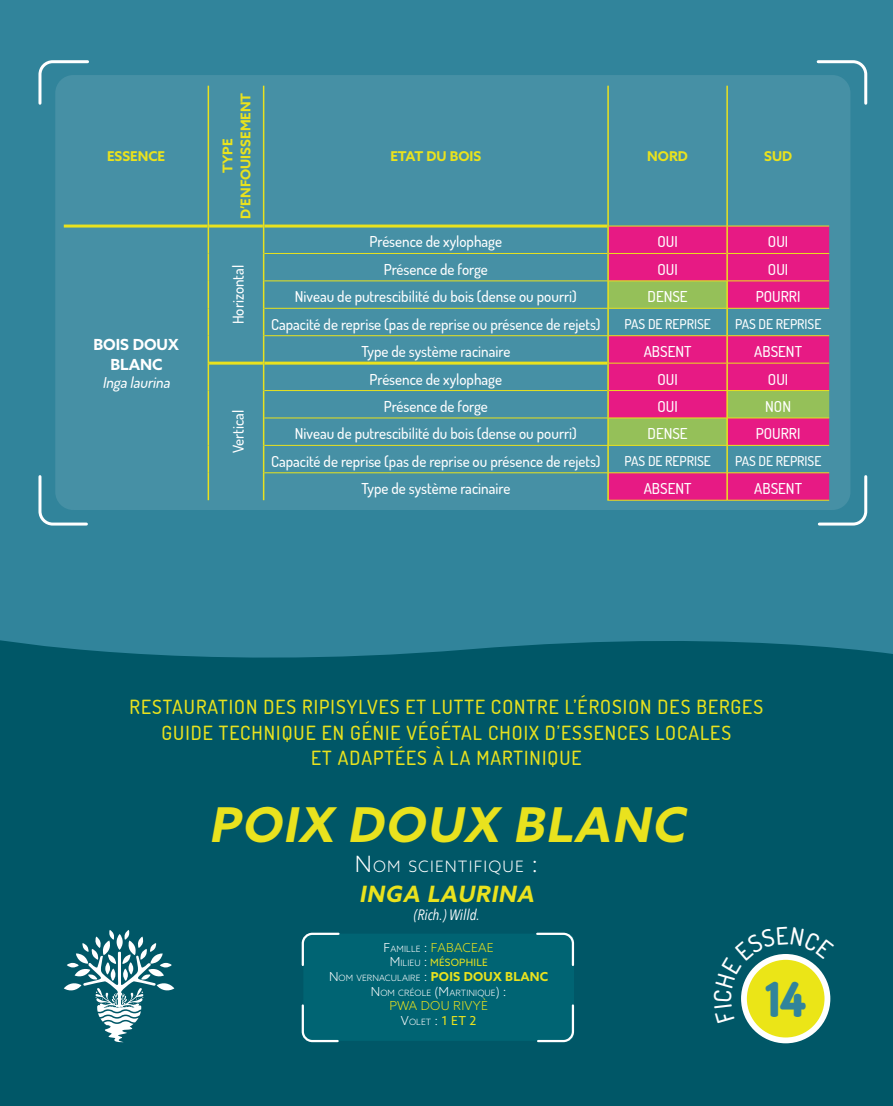
<style>
.page{position:relative;width:893px;height:1106px;background:#fff}
.page>*{position:absolute;margin:0;border:0;box-sizing:border-box;transform-origin:0 0}
.t1{font:italic 700 48px "Azo Sans";color:#e9e21e}
.t2{font:200 48px "Dosis";color:#31849b}
.t3{font:italic 700 22.5px "Azo Sans";color:#e9e21e}
.t4{font:200 19.5px/25.5px "Dosis";letter-spacing:.05em;color:#e9e21e;text-align:center}
.t5{font:300 15.75px "Azo Sans";letter-spacing:.07em;color:#fff}
.t6{font:700 15.3px/19.4px "Azo Sans";color:#fff;text-align:center}
.t7{font:200 15px "Dosis";color:#fff}
.t8{font:italic 15px "Avenir Next Condensed";color:#fff}
.t9{font:italic 200 15px "Dosis";color:#fff}
.t10{font:200 13.5px "Dosis";color:#fff}
.t11{font:700 13.5px/18px "Azo Sans";color:#e9e21e;text-align:center}
.t12{font:300 12.3px "Azo Sans";letter-spacing:.02em;color:#e9e21e}
.t13{font:10.2px "Azo Sans";letter-spacing:.02em;color:#e9e21e}
.t14{font:300 8.7px/14.7px "Azo Sans";letter-spacing:.005em;color:#fff;text-align:center}
.s1{font-size:22.5px}
.s2{color:#fff}
.s3{font-size:8.7px;color:#fff}
.s4{font-weight:300;font-size:12.3px;color:#fff}
.s5{font-weight:300;font-size:8.7px;color:#fff}
.s6{font-size:12.3px}
.s7{font-weight:700;font-size:12.3px;color:#e9e21e}
.s8{font-weight:400;font-size:12.3px;color:#e9e21e}
</style>
<div class="page">
<div style="left:0;top:608px;width:893px;height:498px;background:#005767"></div>
<div style="left:0;top:0;width:893px;height:637px;background:#31849b"></div>
<svg style="left:0;top:637px;width:893px;height:21px;fill:#31849b"></svg>
<svg style="left:64px;top:930px;width:110px;height:112px"></svg>
<div style="left:303px;top:933px;width:271px;height:107px;background:#006473;border-radius:6px"></div>
<svg style="left:301px;top:932px;width:39px;height:34px"></svg>
<svg style="left:301px;top:1004px;width:39px;height:39px"></svg>
<svg style="left:536px;top:932px;width:39px;height:34px"></svg>
<svg style="left:536px;top:1004px;width:39px;height:39px"></svg>
<svg style="left:744px;top:956px;width:83px;height:84px"></svg>
<div style="left:741px;top:954px;width:89px;height:89px;border:6px solid #fff;border-radius:50%"></div>
<svg style="left:38px;top:60px;width:51px;height:45px"></svg>
<svg style="left:38px;top:475px;width:50px;height:51px"></svg>
<svg style="left:816px;top:60px;width:52px;height:45px"></svg>
<svg style="left:817px;top:475px;width:51px;height:51px"></svg>
<div style="left:55px;top:75px;width:795px;height:435px;background:#4690a5;border-radius:18px"></div>
<svg style="left:609px;top:227px;width:220px;height:273px;fill:#e71a84"></svg>
<svg style="left:609px;top:282px;width:220px;height:163px"></svg>
<hr style="left:264px;top:253px;width:343px;height:1px;background:#e9e21e">
<hr style="left:264px;top:281px;width:344px;height:1px;background:#e9e21e">
<hr style="left:264px;top:308px;width:344px;height:1px;background:#e9e21e">
<hr style="left:264px;top:335px;width:344px;height:1px;background:#e9e21e">
<hr style="left:264px;top:390px;width:343px;height:1px;background:#e9e21e">
<hr style="left:264px;top:418px;width:344px;height:1px;background:#e9e21e">
<hr style="left:264px;top:445px;width:344px;height:1px;background:#e9e21e">
<hr style="left:264px;top:472px;width:344px;height:1px;background:#e9e21e">
<hr style="left:64px;top:224px;width:144px;height:3px;background:#e9e21e">
<hr style="left:209px;top:224px;width:54px;height:3px;background:#e9e21e">
<hr style="left:264px;top:224px;width:343px;height:3px;background:#e9e21e">
<hr style="left:209px;top:361px;width:54px;height:3px;background:#e9e21e">
<hr style="left:264px;top:361px;width:343px;height:3px;background:#e9e21e">
<hr style="left:208px;top:86px;width:1px;height:140px;background:#e9e21e">
<hr style="left:263px;top:86px;width:1px;height:140px;background:#e9e21e">
<svg style="left:208px;top:226px;width:1px;height:274px"></svg>
<svg style="left:263px;top:226px;width:1px;height:274px"></svg>
<hr style="left:607px;top:86px;width:2px;height:140px;background:#e9e21e">
<hr style="left:726px;top:86px;width:2px;height:140px;background:#e9e21e">
<hr style="left:607px;top:308px;width:2px;height:27px;background:#e9e21e">
<hr style="left:726px;top:308px;width:2px;height:27px;background:#e9e21e">
<hr style="left:607px;top:445px;width:2px;height:27px;background:#e9e21e">
<hr style="left:726px;top:445px;width:2px;height:27px;background:#e9e21e">
<hr style="left:607px;top:281px;width:2px;height:27px;background:#e9e21e">
<hr style="left:726px;top:391px;width:2px;height:27px;background:#e9e21e">
<hr style="left:607px;top:418px;width:2px;height:27px;background:#e9e21e">
<hr style="left:609px;top:226px;width:118px;height:1px;background:#e9e21e">
<hr style="left:609px;top:253px;width:117px;height:1px;background:#e9e21e">
<hr style="left:608px;top:281px;width:118px;height:1px;background:#e9e21e">
<hr style="left:608px;top:308px;width:119px;height:1px;background:#e9e21e">
<hr style="left:608px;top:335px;width:119px;height:1px;background:#e9e21e">
<hr style="left:609px;top:363px;width:117px;height:1px;background:#e9e21e">
<hr style="left:609px;top:390px;width:118px;height:1px;background:#e9e21e">
<hr style="left:608px;top:418px;width:119px;height:1px;background:#e9e21e">
<hr style="left:608px;top:445px;width:119px;height:1px;background:#e9e21e">
<hr style="left:608px;top:472px;width:119px;height:1px;background:#e9e21e">
<hr style="left:607px;top:500px;width:120px;height:1px;background:#e9e21e">
<hr style="left:727px;top:226px;width:102px;height:1px;background:#e9e21e">
<hr style="left:728px;top:253px;width:101px;height:1px;background:#e9e21e">
<hr style="left:728px;top:281px;width:101px;height:1px;background:#e9e21e">
<hr style="left:727px;top:308px;width:102px;height:1px;background:#e9e21e">
<hr style="left:727px;top:335px;width:102px;height:1px;background:#e9e21e">
<hr style="left:728px;top:363px;width:101px;height:1px;background:#e9e21e">
<hr style="left:727px;top:390px;width:102px;height:1px;background:#e9e21e">
<hr style="left:727px;top:418px;width:102px;height:1px;background:#e9e21e">
<hr style="left:727px;top:445px;width:102px;height:1px;background:#e9e21e">
<hr style="left:727px;top:472px;width:102px;height:1px;background:#e9e21e">
<hr style="left:727px;top:500px;width:102px;height:1px;background:#e9e21e">
<hr style="left:607px;top:226px;width:2px;height:27px;background:#e9e21e">
<hr style="left:726px;top:226px;width:2px;height:27px;background:#e9e21e">
<hr style="left:607px;top:253px;width:2px;height:28px;background:#e9e21e">
<hr style="left:726px;top:253px;width:2px;height:28px;background:#e9e21e">
<hr style="left:726px;top:281px;width:2px;height:27px;background:#e9e21e">
<hr style="left:607px;top:336px;width:2px;height:27px;background:#e9e21e">
<hr style="left:726px;top:336px;width:2px;height:27px;background:#e9e21e">
<hr style="left:607px;top:363px;width:2px;height:27px;background:#e9e21e">
<hr style="left:726px;top:363px;width:2px;height:27px;background:#e9e21e">
<hr style="left:607px;top:390px;width:2px;height:28px;background:#e9e21e">
<hr style="left:726px;top:418px;width:2px;height:27px;background:#e9e21e">
<hr style="left:607px;top:473px;width:2px;height:27px;background:#e9e21e">
<hr style="left:726px;top:473px;width:2px;height:27px;background:#e9e21e">
<svg style="left:741px;top:954px;width:90px;height:68px"></svg>
<p class="t11" style="left:107px;top:147px;width:60px">ESSENCE</p>
<p class="t6" style="left:93px;top:335px;width:87px">BOIS DOUX<br>BLANC</p>
<p class="t9" style="left:102px;top:372px;width:72px">Inga laurina</p>
<p class="t11" style="left:218px;top:219px;width:128px;rotate:-90deg">TYPE<br>D’ENFOUISSEMENT</p>
<p class="t7" style="left:228px;top:324px;width:61px;rotate:-90deg">Horizontal</p>
<p class="t7" style="left:228px;top:453px;width:45px;rotate:-90deg">Vertical</p>
<p class="t11" style="left:390px;top:147px;width:92px">ETAT DU BOIS</p>
<p class="t11" style="left:647px;top:147px;width:42px">NORD</p>
<p class="t11" style="left:764px;top:147px;width:29px">SUD</p>
<p class="t7" style="left:370px;top:232px;width:134px">Présence de xylophage</p>
<p class="t7" style="left:657px;top:232px;width:22px">OUI</p>
<p class="t7" style="left:768px;top:232px;width:22px">OUI</p>
<p class="t7" style="left:384px;top:259px;width:106px">Présence de forge</p>
<p class="t7" style="left:657px;top:259px;width:22px">OUI</p>
<p class="t7" style="left:768px;top:259px;width:22px">OUI</p>
<p class="t7" style="left:295px;top:286px;width:284px">Niveau de putrescibilité du bois (dense ou pourri)</p>
<p class="t7" style="left:647px;top:286px;width:42px">DENSE</p>
<p class="t7" style="left:756px;top:286px;width:46px">POURRI</p>
<p class="t7" style="left:271px;top:314px;width:331px">Capacité de reprise (pas de reprise ou présence de rejets)</p>
<p class="t10" style="left:624px;top:315px;width:88px">PAS DE REPRISE</p>
<p class="t10" style="left:735px;top:315px;width:88px">PAS DE REPRISE</p>
<p class="t7" style="left:361px;top:341px;width:150px">Type de système racinaire</p>
<p class="t7" style="left:644px;top:341px;width:49px">ABSENT</p>
<p class="t7" style="left:754px;top:341px;width:49px">ABSENT</p>
<p class="t7" style="left:370px;top:369px;width:134px">Présence de xylophage</p>
<p class="t7" style="left:657px;top:369px;width:22px">OUI</p>
<p class="t7" style="left:768px;top:369px;width:22px">OUI</p>
<p class="t7" style="left:384px;top:396px;width:106px">Présence de forge</p>
<p class="t7" style="left:657px;top:396px;width:22px">OUI</p>
<p class="t7" style="left:765px;top:396px;width:27px">NON</p>
<p class="t7" style="left:295px;top:423px;width:284px">Niveau de putrescibilité du bois (dense ou pourri)</p>
<p class="t7" style="left:647px;top:423px;width:42px">DENSE</p>
<p class="t7" style="left:756px;top:423px;width:46px">POURRI</p>
<p class="t7" style="left:271px;top:451px;width:331px">Capacité de reprise (pas de reprise ou présence de rejets)</p>
<p class="t10" style="left:624px;top:452px;width:88px">PAS DE REPRISE</p>
<p class="t10" style="left:735px;top:452px;width:88px">PAS DE REPRISE</p>
<p class="t7" style="left:361px;top:478px;width:150px">Type de système racinaire</p>
<p class="t7" style="left:644px;top:478px;width:49px">ABSENT</p>
<p class="t7" style="left:754px;top:478px;width:49px">ABSENT</p>
<h3 class="t4" style="left:129px;top:693px;width:635px">RESTAURATION DES RIPISYLVES ET LUTTE CONTRE L’ÉROSION DES BERGES<br>GUIDE TECHNIQUE EN GÉNIE VÉGÉTAL CHOIX D’ESSENCES LOCALES<br>ET ADAPTÉES À LA MARTINIQUE</h3>
<h1 class="t1" style="left:209px;top:793px;width:488px">POIX DOUX BLANC</h1>
<p class="t5" style="left:355px;top:856px;width:185px"><span class="s1">N</span>OM SCIENTIFIQUE <span class="s1">:</span></p>
<h2 class="t3" style="left:359px;top:879px;width:181px">INGA LAURINA</h2>
<p class="t8" style="left:414px;top:906px;width:68px">(Rich.) Willd.</p>
<p class="t12" style="left:384px;top:939px;width:112px"><span class="s2">F</span><span class="s3">AMILLE</span> <span class="s2">:</span> FABACEAE</p>
<p class="t13" style="left:390px;top:956px;width:99px"><span class="s4">M</span> <span class="s5">ILIEU</span> <span class="s4">:</span> MÉSOPHILE</p>
<p class="t14" style="left:329px;top:970px;width:221px"><span class="s6">N</span>OM VERNACULAIRE <span class="s6">:</span> <span class="s7">POIS DOUX BLANC<br></span><span class="s6">N</span>OM CRÉOLE <span class="s6">(M</span>ARTIN IQUE<span class="s6">) :</span></p>
<p class="t12" style="left:389px;top:997px;width:100px">PWA DOU RIVYÈ</p>
<p class="t14" style="left:401px;top:1014px;width:77px"><span class="s6">V</span>OLET <span class="s6">:</span> <span class="s8">1 ET 2</span></p>
<h1 class="t2" style="left:766px;top:966px;width:41px">14</h1>
</div>
